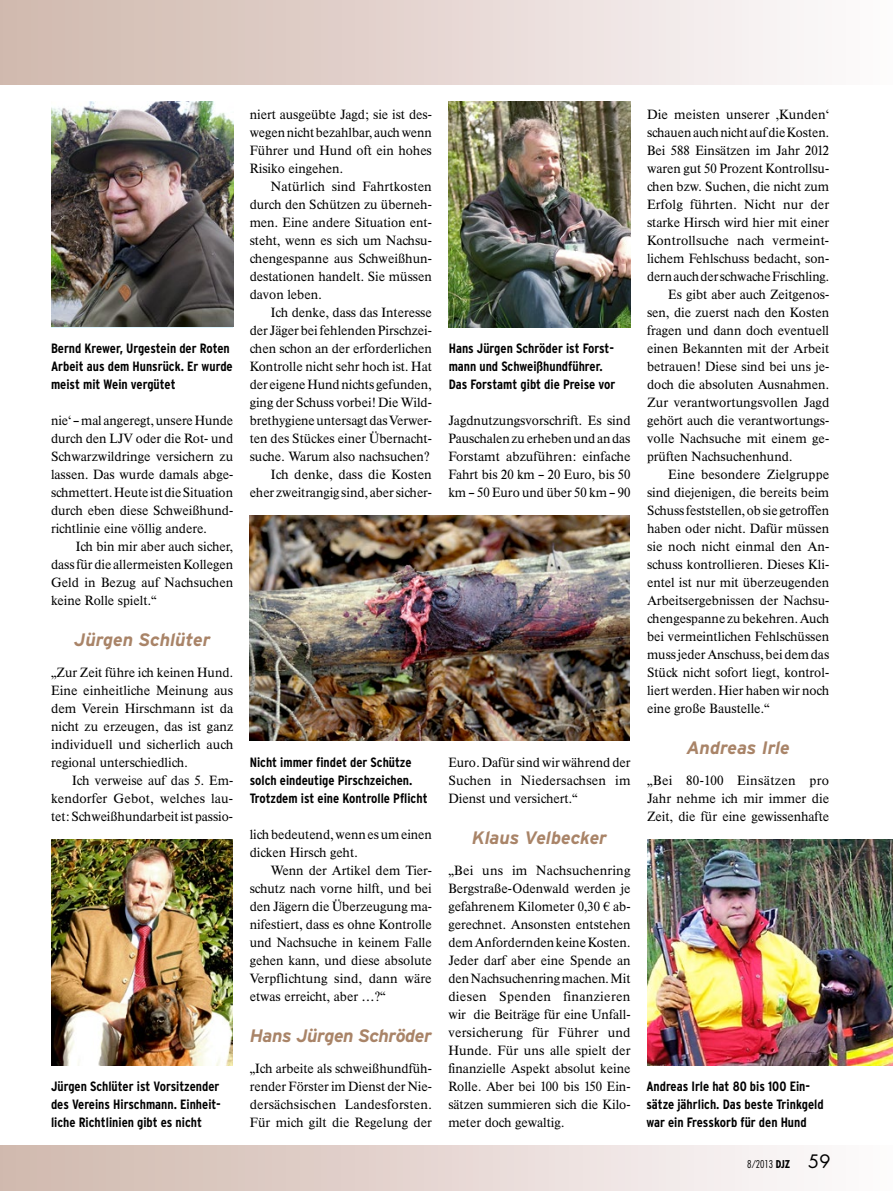
<style>
.page{position:relative;width:893px;height:1191px;background:#fff}
.page>*{position:absolute;margin:0;border:0;box-sizing:border-box;transform-origin:0 0}
.Hunde__Zwischenübers{font:italic 700 18px "Parey Interstate";letter-spacing:-.01em;color:#a98468}
.Hunde__Bildunterschr{font:700 condensed 13.5px/18px "Parey Interstate";color:#000}
.Hunde__Text_mit_Einz{font:500 13.2px/18px "Parey Times BQ";color:#000;text-align:justify}
.Hunde__Text_ohne_Ein{font:500 13.2px/18px "Parey Times BQ";color:#000;text-align:justify}
.t1{font:10.5px "Parey Futura Std Con Lig";color:#000}
.s1{font-family:"Parey Stone Serif"}
.s2{font-family:"Parey Futura";font-weight:700;font-stretch:condensed}
.s3{font-family:"Parey Futura";font-size:18px}
</style>
<div class="page">
<div style="left:0;top:1145px;width:893px;height:46px;background:linear-gradient(to right,#d0b7ac,#fefbfd)"></div>
<div style="left:0;top:0;width:893px;height:85px;background:linear-gradient(to right,#d0b7ac,#fefbfd)"></div>
<img style="left:51px;top:101px;width:182px;height:226px">
<img style="left:51px;top:839px;width:182px;height:226px">
<img style="left:449px;top:101px;width:181px;height:226px">
<img style="left:647px;top:839px;width:246px;height:226px">
<img style="left:250px;top:515px;width:380px;height:226px">
<p class="Hunde__Bildunterschr" style="left:51px;top:339px;width:183px">Bernd Krewer, Urgestein der Roten<br>Arbeit aus dem Hunsrück. Er wurde meist mit Wein vergütet</p>
<p class="Hunde__Text_mit_Einz" style="left:51px;top:412px;width:184px">nie‘ – mal angeregt, unsere Hunde durch den LJV oder die Rot- und Schwarzwildringe versichern zu lassen. Das wurde damals abge&shy;schmettert. Heute ist die Situation durch eben diese Schweißhund&shy;richtlinie eine völlig andere.</p>
<p class="Hunde__Text_mit_Einz" style="left:51px;top:538px;width:184px;text-indent:25px">Ich bin mir aber auch sicher, dass für die allermeisten Kollegen Geld in Bezug auf Nachsuchen keine Rolle spielt.“</p>
<p class="Hunde__Zwischenübers" style="left:74px;top:629px;width:138px">Jürgen Schlüter</p>
<p class="Hunde__Text_ohne_Ein" style="left:51px;top:664px;width:184px">„Zur Zeit führe ich keinen Hund.<br>Eine einheitliche Meinung aus dem Verein Hirschmann ist da nicht zu erzeugen, das ist ganz individuell und sicherlich auch regional unterschiedlich.</p>
<p class="Hunde__Text_mit_Einz" style="left:51px;top:772px;width:184px;text-indent:21px">Ich verweise auf das 5. Em&shy;kendorfer Gebot, welches lau&shy;tet:Schweißhundarbeit ist passio-</p>
<p class="Hunde__Bildunterschr" style="left:51px;top:1077px;width:171px;text-align:justify">Jürgen Schlüter ist Vorsitzender des Vereins Hirschmann. Einheit&shy;liche Richtlinien gibt es nicht</p>
<p class="Hunde__Text_mit_Einz" style="left:250px;top:106px;width:184px">niert ausgeübte Jagd; sie ist des&shy;wegen nicht bezahlbar, auch wenn Führer und Hund oft ein hohes Risiko eingehen.</p>
<p class="Hunde__Text_mit_Einz" style="left:250px;top:178px;width:184px;text-indent:21px">Natürlich sind Fahrtkosten durch den Schützen zu überneh&shy;men. Eine andere Situation ent&shy;steht, wenn es sich um Nachsu&shy;chengespanne aus Schweißhun&shy;destationen handelt. Sie müssen davon leben.</p>
<p class="Hunde__Text_mit_Einz" style="left:250px;top:304px;width:184px;text-indent:21px">Ich denke, dass das Interesse der Jäger bei fehlenden Pirschzei&shy;chen schon an der erforderlichen Kontrolle nicht sehr hoch ist. Hat der eigene Hund nichts gefunden, ging der Schuss vorbei! Die Wild&shy;brethygiene untersagt das Verwer&shy;ten des Stückes einer Übernacht&shy;suche. Warum also nachsuchen?</p>
<p class="Hunde__Text_mit_Einz" style="left:250px;top:466px;width:184px;text-align:right">Ich denke, dass die Kosten eher zweitrangig sind, aber sicher-</p>
<p class="Hunde__Bildunterschr" style="left:250px;top:753px;width:179px">Nicht immer findet der Schütze solch eindeutige Pirschzeichen.<br>Trotzdem ist eine Kontrolle Pflicht</p>
<p class="Hunde__Text_mit_Einz" style="left:250px;top:826px;width:184px">lich bedeutend, wenn es um einen dicken Hirsch geht.</p>
<p class="Hunde__Text_mit_Einz" style="left:250px;top:862px;width:184px;text-indent:21px">Wenn der Artikel dem Tier&shy;schutz nach vorne hilft, und bei den Jägern die Überzeugung ma&shy;nifestiert, dass es ohne Kontrolle und Nachsuche in keinem Falle gehen kann, und diese absolute Verpflichtung sind, dann wäre etwas erreicht, aber <span class="s1">…</span>?“</p>
<p class="Hunde__Zwischenübers" style="left:250px;top:1025px;width:184px">Hans Jürgen Schröder</p>
<p class="Hunde__Text_ohne_Ein" style="left:250px;top:1060px;width:184px">„Ich arbeite als schweißhundfüh&shy;render Förster im Dienst der Nie&shy;dersächsischen Landesforsten.<br>Für mich gilt die Regelung der</p>
<p class="Hunde__Bildunterschr" style="left:449px;top:339px;width:168px">Hans Jürgen Schröder ist Forst&shy;mann und Schweißhundführer.<br>Das Forstamt gibt die Preise vor</p>
<p class="Hunde__Text_ohne_Ein" style="left:448px;top:412px;width:184px">Jagdnutzungsvorschrift. Es sind Pauschalen zu erheben und an das Forstamt abzuführen: einfache Fahrt bis 20 km – 20 Euro, bis 50 km – 50 Euro und über 50 km – 90</p>
<p class="Hunde__Text_ohne_Ein" style="left:448px;top:754px;width:184px">Euro. Dafür sind wir während der Suchen in Niedersachsen im Dienst und versichert.“</p>
<p class="Hunde__Zwischenübers" style="left:472px;top:827px;width:136px">Klaus Velbecker</p>
<p class="Hunde__Text_ohne_Ein" style="left:448px;top:862px;width:184px">„Bei uns im Nachsuchenring Bergstraße-Odenwald werden je gefahrenem Kilometer 0,30 € ab&shy;gerechnet. Ansonsten entstehen dem Anfordernden keine Kosten.<br>Jeder darf aber eine Spende an den Nachsuchenring machen. Mit diesen Spenden finanzieren wir die Beiträge für eine Unfall&shy;versicherung für Führer und Hunde. Für uns alle spielt der finanzielle Aspekt absolut keine Rolle. Aber bei 100 bis 150 Ein&shy;sätzen summieren sich die Kilo&shy;meter doch gewaltig.</p>
<p class="Hunde__Text_ohne_Ein" style="left:647px;top:106px;width:184px">Die meisten unserer ‚Kunden‘ schauen auch nicht auf die Kosten.<br>Bei 588 Einsätzen im Jahr 2012 waren gut 50 Prozent Kontrollsu&shy;chen bzw. Suchen, die nicht zum Erfolg führten. Nicht nur der starke Hirsch wird hier mit einer Kontrollsuche nach vermeint&shy;lichem Fehlschuss bedacht, son&shy;dern auch der schwache Frischling.</p>
<p class="Hunde__Text_mit_Einz" style="left:647px;top:286px;width:184px;text-indent:21px">Es gibt aber auch Zeitgenos&shy;sen, die zuerst nach den Kosten fragen und dann doch eventuell einen Bekannten mit der Arbeit betrauen! Diese sind bei uns je&shy;doch die absoluten Ausnahmen.<br>Zur verantwortungsvollen Jagd gehört auch die verantwortungs&shy;volle Nachsuche mit einem ge&shy;prüften Nachsuchenhund.</p>
<p class="Hunde__Text_mit_Einz" style="left:647px;top:466px;width:184px;text-indent:21px">Eine besondere Zielgruppe sind diejenigen, die bereits beim Schuss feststellen, ob sie getroffen haben oder nicht. Dafür müssen sie noch nicht einmal den An&shy;schuss kontrollieren. Dieses Kli&shy;entel ist nur mit überzeugenden Arbeitsergebnissen der Nachsu&shy;chengespanne zu bekehren. Auch bei vermeintlichen Fehlschüssen muss jeder Anschuss, bei dem das Stück nicht sofort liegt, kontrol&shy;liert werden. Hier haben wir noch eine große Baustelle.“</p>
<p class="Hunde__Zwischenübers" style="left:686px;top:737px;width:105px">Andreas Irle</p>
<p class="Hunde__Text_ohne_Ein" style="left:647px;top:772px;width:184px">„Bei 80-100 Einsätzen pro Jahr nehme ich mir immer die Zeit, die für eine gewissenhafte</p>
<p class="Hunde__Bildunterschr" style="left:646px;top:1077px;width:179px">Andreas Irle hat 80 bis 100 Ein&shy;sätze jährlich. Das beste Trinkgeld war ein Fresskorb für den Hund</p>
<p class="t1" style="left:747px;top:1157px;width:85px">8/2013 <span class="s2">DJZ</span> <span class="s3">59</span></p>
</div>
